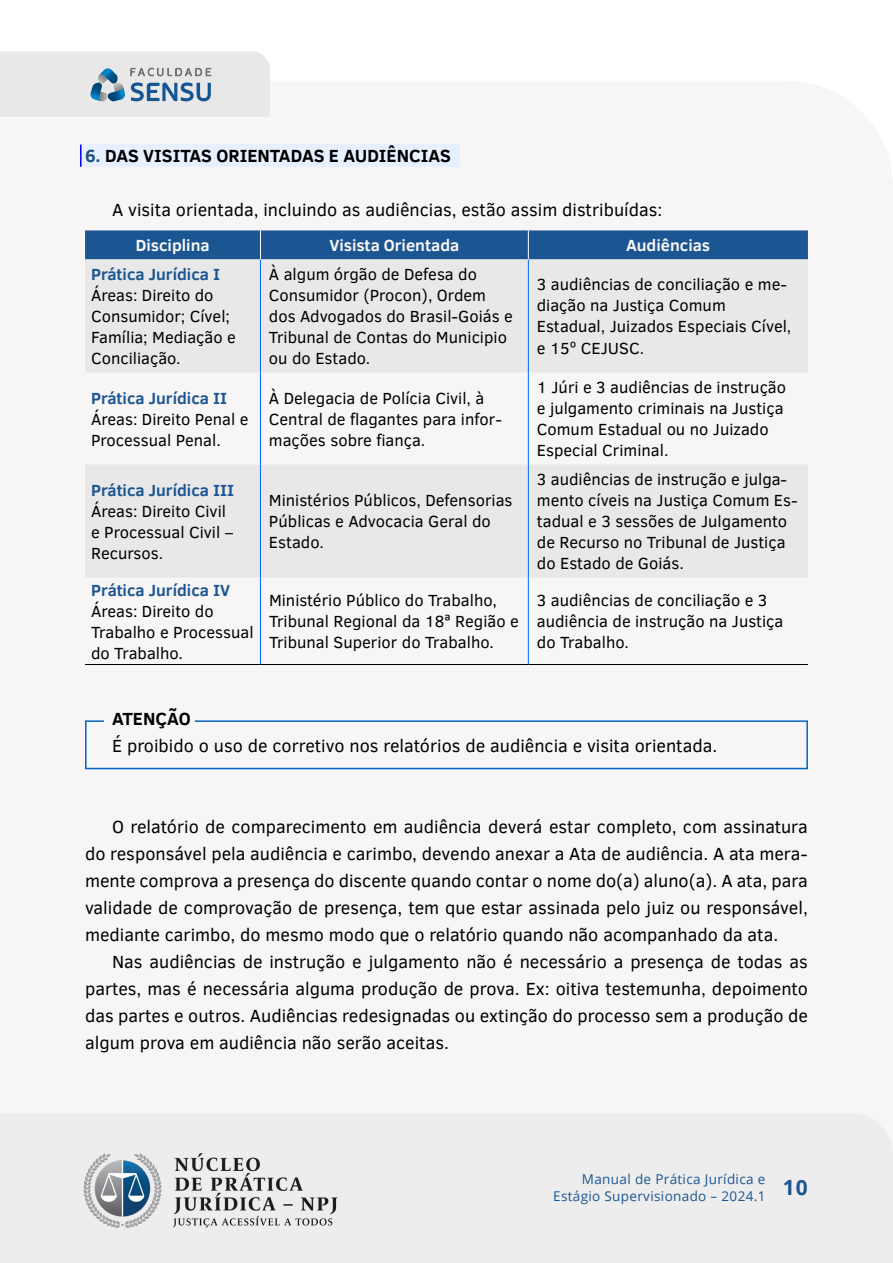
<style>
.page{position:relative;width:893px;height:1263px;background:#fff}
.page>*{position:absolute;margin:0;border:0;box-sizing:border-box;transform-origin:0 0}
.t1{font:18px/27px "Clear Sans";color:#000;text-align:justify}
.t2{font:700 18px "Clear Sans";color:#000}
.t3{font:16.5px/21px "Clear Sans";color:#000}
.t4{font:700 16.5px "Clear Sans";color:#1b5692}
.t5{font:700 16.5px "Clear Sans";color:#f9f7f7}
.t6{font:13.5px/16.5px "Open Sans";letter-spacing:.025em;color:#1b5692}
.s1{color:#1f4e79}
</style>
<div class="page">
<svg style="left:0;top:51px;width:270px;height:66px;background:#d7dce0"></svg>
<div style="left:0;top:1113px;width:893px;height:150px;background:#ededed"></div>
<img style="left:72px;top:1149px;width:277px;height:84px">
<div style="left:85px;top:720px;width:723px;height:49px;border:2px solid #0563c1"></div>
<svg style="left:104px;top:720px;width:91px;height:3px"></svg>
<div style="left:81px;top:145px;width:379px;height:22px;background:#e6f0ff"></div>
<hr style="left:80px;top:145px;width:2px;height:22px;background:#00f">
<svg style="left:85px;top:259px;width:723px;height:318px;fill:#e8e8e8"></svg>
<div style="left:85px;top:230px;width:723px;height:29px;background:#1b5692"></div>
<hr style="left:260px;top:259px;width:1px;height:113px;background:#06f">
<hr style="left:528px;top:259px;width:1px;height:113px;background:#06f">
<hr style="left:260px;top:372px;width:1px;height:92px;background:#06f">
<hr style="left:528px;top:372px;width:1px;height:92px;background:#06f">
<hr style="left:260px;top:464px;width:1px;height:113px;background:#06f">
<hr style="left:528px;top:464px;width:1px;height:113px;background:#06f">
<hr style="left:260px;top:577px;width:1px;height:87px;background:#06f">
<hr style="left:528px;top:577px;width:1px;height:87px;background:#06f">
<hr style="left:85px;top:664px;width:175px;height:1px;background:#000">
<hr style="left:260px;top:664px;width:268px;height:1px;background:#000">
<hr style="left:528px;top:664px;width:280px;height:1px;background:#000">
<p class="t2" style="left:85px;top:143px;width:368px"><span class="s1">6.</span> DAS VISITAS ORIENTADAS E AUDIÊNCIAS</p>
<p class="t1" style="left:112px;top:196px;width:552px">A visita orientada, incluindo as audiências, estão assim distribuídas:</p>
<p class="t5" style="left:136px;top:233px;width:75px">Disciplina</p>
<p class="t5" style="left:329px;top:233px;width:131px">Visista Orientada</p>
<p class="t5" style="left:626px;top:233px;width:86px">Audiências</p>
<p class="t4" style="left:91px;top:262px;width:130px">Prática Jurídica I</p>
<p class="t3" style="left:91px;top:285px;width:146px">Áreas: Direito do<br>Consumidor; Cível;<br>Família; Mediação e<br>Conciliação.</p>
<p class="t3" style="left:269px;top:264px;width:245px">À algum órgão de Defesa do<br>Consumidor (Procon), Ordem dos Advogados do Brasil-Goiás e<br>Tribunal de Contas do Municipio ou do Estado.</p>
<p class="t3" style="left:537px;top:274px;width:256px">3 audiências de conciliação e me&shy;diação na Justiça Comum<br>Estadual, Juizados Especiais Cível, e 15º CEJUSC.</p>
<p class="t4" style="left:91px;top:386px;width:138px">Prática Jurídica II</p>
<p class="t3" style="left:91px;top:408px;width:159px">Áreas: Direito Penal e<br>Processual Penal.</p>
<p class="t3" style="left:269px;top:387px;width:235px">À Delegacia de Polícia Civil, à<br>Central de flagantes para infor&shy;mações sobre fiança.</p>
<p class="t3" style="left:537px;top:377px;width:251px">1 Júri e 3 audiências de instrução e julgamento criminais na Justiça<br>Comum Estadual ou no Juizado<br>Especial Criminal.</p>
<p class="t4" style="left:91px;top:478px;width:145px">Prática Jurídica III</p>
<p class="t3" style="left:91px;top:500px;width:144px">Áreas: Direito Civil e Processual Civil –<br>Recursos.</p>
<p class="t3" style="left:269px;top:490px;width:245px">Ministérios Públicos, Defensorias<br>Públicas e Advocacia Geral do<br>Estado.</p>
<p class="t3" style="left:537px;top:469px;width:262px">3 audiências de instrução e julga&shy;mento cíveis na Justiça Comum Es&shy;tadual e 3 sessões de Julgamento de Recurso no Tribunal de Justiça do Estado de Goiás.</p>
<p class="t4" style="left:91px;top:578px;width:141px">Prática Jurídica IV</p>
<p class="t3" style="left:91px;top:600px;width:164px">Áreas: Direito do<br>Trabalho e Processual do Trabalho.</p>
<p class="t3" style="left:269px;top:590px;width:251px">Ministério Público do Trabalho,<br>Tribunal Regional da 18ª Região e<br>Tribunal Superior do Trabalho.</p>
<p class="t3" style="left:537px;top:590px;width:248px">3 audiências de conciliação e 3 audiência de instrução na Justiça do Trabalho.</p>
<p class="t2" style="left:112px;top:705px;width:80px">ATENÇÃO</p>
<p class="t1" style="left:112px;top:732px;width:607px">É proibido o uso de corretivo nos relatórios de audiência e visita orientada.</p>
<p class="t1" style="left:85px;top:813px;width:724px;text-indent:27px">O relatório de comparecimento em audiência deverá estar completo, com assinatura do responsável pela audiência e carimbo, devendo anexar a Ata de audiência. A ata mera&shy;mente comprova a presença do discente quando contar o nome do(a) aluno(a). A ata, para validade de comprovação de presença, tem que estar assinada pelo juiz ou responsável, mediante carimbo, do mesmo modo que o relatório quando não acompanhado da ata.</p>
<p class="t1" style="left:85px;top:948px;width:724px;text-indent:27px">Nas audiências de instrução e julgamento não é necessário a presença de todas as partes, mas é necessária alguma produção de prova. Ex: oitiva testemunha, depoimento das partes e outros. Audiências redesignadas ou extinção do processo sem a produção de algum prova em audiência não serão aceitas.</p>
<p class="t6" style="left:553px;top:1170px;width:256px;text-indent:29px">Manual de Prática Jurídica e<br>Estágio Supervisionado – 2024.1 <sup>10</sup></p>
</div>
